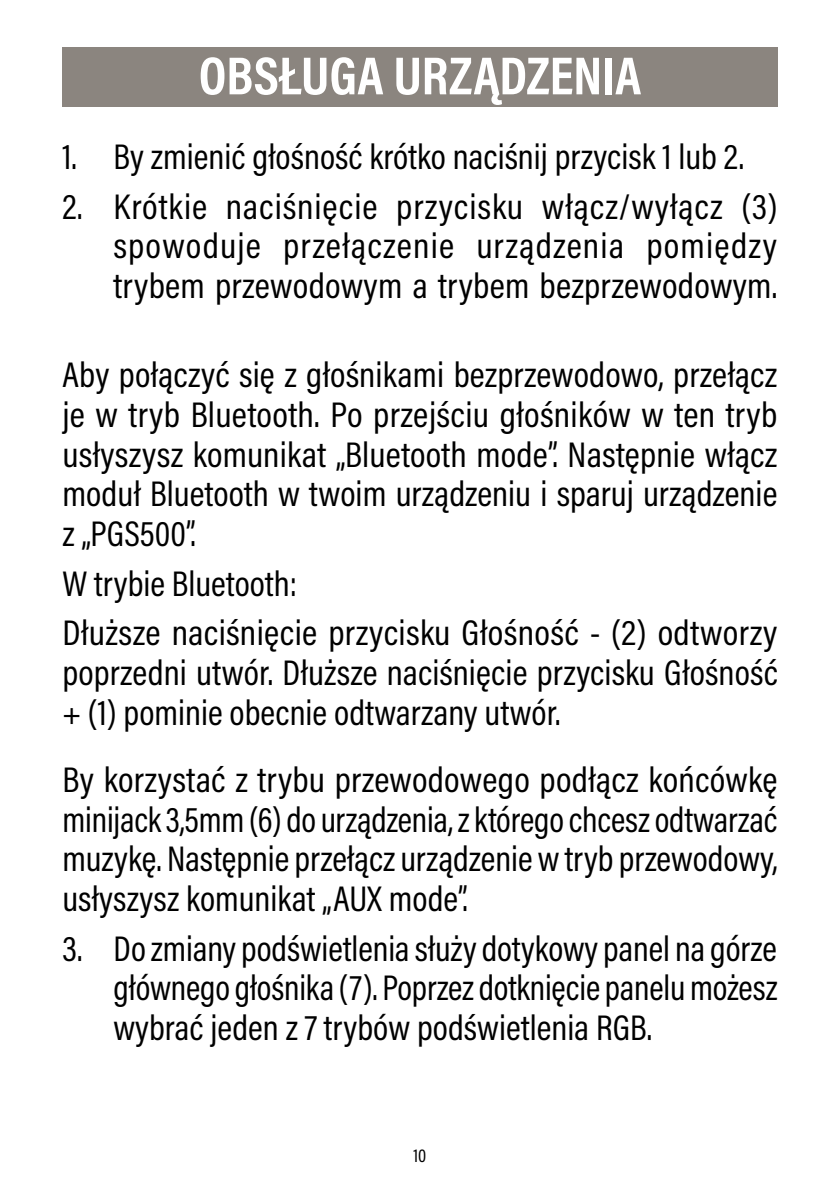
<style>
.page{position:relative;width:840px;height:1191px;background:#fff}
.page>*{position:absolute;margin:0;border:0;box-sizing:border-box;transform-origin:0 0}
.t1{font:700 54px "Acumin Pro Cond";letter-spacing:.015em;color:#fff}
.t2{font:36px/39.6px "Acumin Pro Cond";color:#000;text-align:justify}
.t3{font:18.8px "Acumin Pro Cond";color:#000}
</style>
<div class="page">
<div style="left:62px;top:48px;width:715px;height:59px;background:#8b857f"></div>
<h1 class="t1" style="left:199px;top:40px;width:351px">OBSŁUGA URZĄDZENIA</h1>
<p class="t2" style="left:62px;top:136px;width:682px">1. By zmienić głośność krótko naciśnij przycisk 1 lub 2.</p>
<p class="t2" style="left:113px;top:186px;width:665px;text-indent:-51px">2. Krótkie naciśnięcie przycisku włącz/wyłącz (3) spowoduje przełączenie urządzenia pomiędzy trybem przewodowym a trybem bezprzewodowym.</p>
<p class="t2" style="left:62px;top:354px;width:716px">Aby połączyć się z głośnikami bezprzewodowo, przełącz je w tryb Bluetooth. Po przejściu głośników w ten tryb usłyszysz komunikat „Bluetooth mode”. Następnie włącz moduł Bluetooth w twoim urządzeniu i sparuj urządzenie z „PGS500”.</p>
<p class="t2" style="left:62px;top:557px;width:716px;line-height:50px">W trybie Bluetooth:<br>Dłuższe naciśnięcie przycisku Głośność - (2) odtworzy</p>
<p class="t2" style="left:62px;top:652px;width:716px">poprzedni utwór. Dłuższe naciśnięcie przycisku Głośność + (1) pominie obecnie odtwarzany utwór.</p>
<p class="t2" style="left:62px;top:759px;width:716px">By korzystać z trybu przewodowego podłącz końcówkę minijack 3,5mm (6) do urządzenia, z którego chcesz odtwarzać muzykę. Następnie przełącz urządzenie w tryb przewodowy, usłyszysz komunikat „AUX mode”.</p>
<p class="t2" style="left:113px;top:928px;width:665px;text-indent:-51px">3. Do zmiany podświetlenia służy dotykowy panel na górze głównego głośnika (7). Poprzez dotknięcie panelu możesz wybrać jeden z 7 trybów podświetlenia RGB.</p>
<p class="t3" style="left:413px;top:1143px;width:14px">10</p>
</div>
